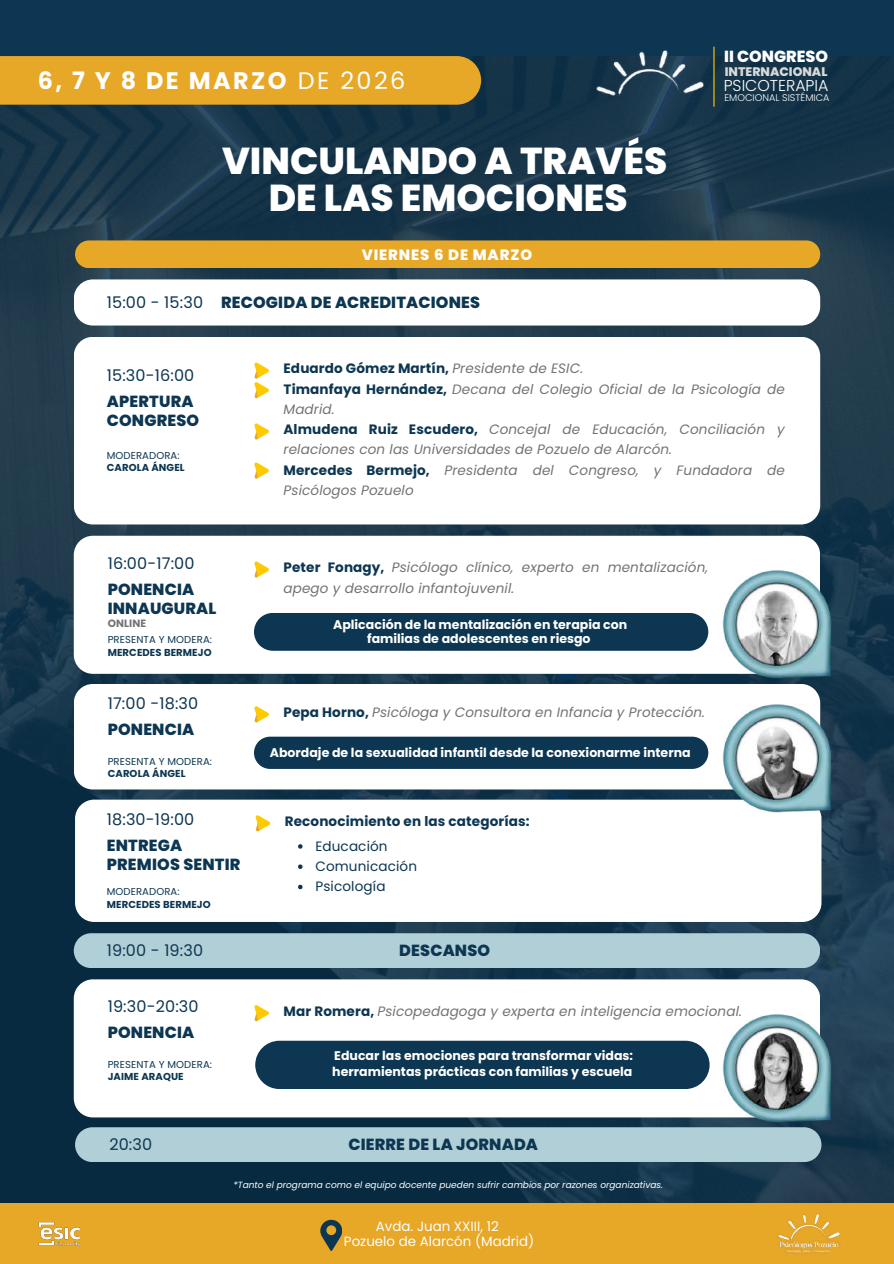
<style>
.page{position:relative;width:894px;height:1264px;background:#fff}
.page>*{position:absolute;margin:0;border:0;box-sizing:border-box;transform-origin:0 0}
.t1{font:800 37.35px/37.3px "Poppins";color:#fff;text-align:center}
.t2{font:700 24px "Poppins";letter-spacing:.1em;color:#fff}
.t3{font:800 16.05px/19.2px "Poppins";letter-spacing:.01em;color:#0c3651}
.t4{font:16.05px "Poppins";letter-spacing:.01em;color:#0c3651}
.t5{font:800 16.05px "Poppins";color:#fff}
.t6{font:300 15.75px "Poppins";color:#fff}
.t7{font:800 14.85px "Poppins";letter-spacing:.06em;color:#fff}
.t8{font:italic 13.5px/20.2px "Poppins";letter-spacing:.01em;color:#737373}
.t9{font:13.5px/20.2px "Poppins";letter-spacing:.01em;color:#0c3651}
.t10{font:700 13.5px "Poppins";letter-spacing:.01em;color:#0c3651}
.t11{font:13.35px/14.5px "Poppins";color:#fff;text-align:center}
.t12{font:700 12.6px/13.6px "Poppins";color:#fff;text-align:center}
.t13{font:800 12.45px "Poppins";color:#d9d9d9}
.t14{font:700 10.5px "Poppins";letter-spacing:.01em;color:#737373}
.t15{font:10.05px "Poppins";letter-spacing:.01em;color:#0c3651}
.t16{font:700 10.05px "Poppins";letter-spacing:.01em;color:#0c3651}
.t17{font:300 9.75px "Poppins";color:#fff}
.t18{font:italic 9px "Poppins";color:#fff}
.s1{font-weight:400}
.s2{font-weight:700;font-style:normal;color:#0c3651}
</style>
<div class="page">
<div style="left:0;top:0;width:893px;height:1263px;background:#0c3651"></div>
<img style="left:0;top:56px;width:893px;height:1146px">
<svg style="left:0;top:626px;width:678px;height:576px;fill:#072a40"></svg>
<div style="left:0;top:1202px;width:893px;height:61px;background:#e7a727"></div>
<div style="left:74px;top:279px;width:746px;height:46px;background:#fff;border-radius:19px"></div>
<div style="left:0;top:56px;width:481px;height:49px;background:#e7a727"></div>
<div style="left:74px;top:337px;width:746px;height:187px;background:#fff;border-radius:19px"></div>
<img style="left:752px;top:1202px;width:110px;height:51px">
<img style="left:38px;top:1222px;width:43px;height:25px">
<svg style="left:320px;top:1219px;width:21px;height:32px"></svg>
<svg style="left:254px;top:362px;width:15px;height:36px"></svg>
<svg style="left:254px;top:423px;width:15px;height:17px"></svg>
<svg style="left:254px;top:462px;width:15px;height:17px"></svg>
<div style="left:74px;top:535px;width:745px;height:139px;background:#fff;border-radius:19px"></div>
<svg style="left:254px;top:561px;width:15px;height:17px"></svg>
<img style="left:717px;top:564px;width:119px;height:119px">
<div style="left:254px;top:613px;width:454px;height:37px;background:#0c3651"></div>
<div style="left:75px;top:799px;width:746px;height:123px;background:#fff;border-radius:19px"></div>
<svg style="left:255px;top:815px;width:15px;height:16px"></svg>
<div style="left:74px;top:933px;width:746px;height:35px;background:#b1cfd6"></div>
<div style="left:75px;top:240px;width:745px;height:28px;background:#e7a727"></div>
<div style="left:74px;top:979px;width:745px;height:138px;background:#fff;border-radius:19px"></div>
<svg style="left:254px;top:1005px;width:15px;height:16px"></svg>
<img style="left:717px;top:1008px;width:119px;height:119px">
<div style="left:75px;top:1127px;width:746px;height:35px;background:#b1cfd6"></div>
<hr style="left:713px;top:47px;width:1px;height:60px;background:#ffca00">
<img style="left:567px;top:46px;width:161px;height:50px">
<div style="left:74px;top:684px;width:746px;height:105px;background:#fff;border-radius:19px"></div>
<svg style="left:254px;top:706px;width:15px;height:16px"></svg>
<img style="left:717px;top:699px;width:119px;height:119px">
<div style="left:254px;top:736px;width:454px;height:33px;background:#0c3651;border-radius:16px"></div>
<div style="left:255px;top:1040px;width:454px;height:49px;background:#0c3651;border-radius:24px"></div>
<svg style="left:298px;top:844px;width:4px;height:4px"></svg>
<svg style="left:298px;top:864px;width:4px;height:5px"></svg>
<svg style="left:298px;top:884px;width:4px;height:5px"></svg>
<h2 class="t2" style="left:38px;top:64px;width:369px">6, 7 Y 8 DE MARZO <span class="s1">DE 2026</span></h2>
<h1 class="t1" style="left:222px;top:142px;width:446px">VINCULANDO A TRAVÉS<br>DE LAS EMOCIONES</h1>
<p class="t7" style="left:361px;top:244px;width:172px">VIERNES 6 DE MARZO</p>
<p class="t3" style="left:107px;top:292px;width:374px"><span class="s1">15:00 - 15:30</span> RECOGIDA DE ACREDITACIONES</p>
<p class="t5" style="left:723px;top:45px;width:105px">II CONGRESO</p>
<p class="t13" style="left:724px;top:63px;width:104px">INTERNACIONAL</p>
<p class="t6" style="left:723px;top:74px;width:106px">PSICOTERAPIA</p>
<p class="t17" style="left:724px;top:90px;width:107px">EMOCIONAL SISTÉMICA</p>
<p class="t4" style="left:107px;top:364px;width:89px">15:30-16:00</p>
<p class="t3" style="left:107px;top:392px;width:94px">APERTURA<br>CONGRESO</p>
<p class="t15" style="left:107px;top:448px;width:74px">MODERADORA:</p>
<p class="t16" style="left:107px;top:461px;width:79px">CAROLA ÁNGEL</p>
<p class="t4" style="left:108px;top:552px;width:88px">16:00-17:00</p>
<p class="t3" style="left:108px;top:579px;width:110px">PONENCIA<br>INNAUGURAL</p>
<p class="t15" style="left:108px;top:632px;width:106px">PRESENTA Y MODERA:</p>
<p class="t16" style="left:108px;top:645px;width:105px">MERCEDES BERMEJO</p>
<p class="t14" style="left:108px;top:616px;width:40px">ONLINE</p>
<p class="t4" style="left:108px;top:692px;width:92px">17:00 -18:30</p>
<p class="t3" style="left:108px;top:720px;width:88px">PONENCIA</p>
<p class="t15" style="left:108px;top:754px;width:106px">PRESENTA Y MODERA:</p>
<p class="t16" style="left:108px;top:766px;width:79px">CAROLA ÁNGEL</p>
<p class="t4" style="left:107px;top:807px;width:89px">18:30-19:00</p>
<p class="t3" style="left:107px;top:835px;width:135px">ENTREGA<br>PREMIOS SENTIR</p>
<p class="t15" style="left:107px;top:884px;width:74px">MODERADORA:</p>
<p class="t16" style="left:107px;top:897px;width:105px">MERCEDES BERMEJO</p>
<p class="t8" style="left:283px;top:358px;width:503px"><span class="s2">Eduardo Gómez Martín,</span> Presidente de ESIC.<br><span class="s2">Timanfaya Hernández,</span> Decana del Colegio Oficial de la Psicología de Madrid.<br><span class="s2">Almudena Ruiz Escudero,</span> Concejal de Educación, Conciliación y relaciones con las Universidades de Pozuelo de Alarcón.<br><span class="s2">Mercedes Bermejo,</span> Presidenta del Congreso, y Fundadora de Psicólogos Pozuelo</p>
<p class="t8" style="left:283px;top:557px;width:426px"><span class="s2">Peter Fonagy,</span> Psicólogo clínico, experto en mentalización, apego y desarrollo infantojuvenil.</p>
<p class="t12" style="left:333px;top:617px;width:295px">Aplicación de la mentalización en terapia con familias de adolescentes en riesgo</p>
<p class="t8" style="left:283px;top:702px;width:423px"><span class="s2">Pepa Horno,</span> Psicóloga y Consultora en Infancia y Protección.</p>
<p class="t12" style="left:270px;top:745px;width:422px">Abordaje de la sexualidad infantil desde la conexionarme interna</p>
<p class="t10" style="left:285px;top:811px;width:246px">Reconocimiento en las categorías:</p>
<p class="t9" style="left:315px;top:836px;width:103px">Educación<br>Comunicación<br>Psicología</p>
<p class="t4" style="left:107px;top:938px;width:98px">19:00 - 19:30</p>
<p class="t3" style="left:399px;top:940px;width:92px">DESCANSO</p>
<p class="t4" style="left:108px;top:995px;width:92px">19:30-20:30</p>
<p class="t3" style="left:108px;top:1023px;width:88px">PONENCIA</p>
<p class="t15" style="left:108px;top:1056px;width:106px">PRESENTA Y MODERA:</p>
<p class="t16" style="left:108px;top:1069px;width:77px">JAIME ARAQUE</p>
<p class="t8" style="left:283px;top:1001px;width:460px"><span class="s2">Mar Romera,</span> Psicopedagoga y experta en inteligencia emocional.</p>
<p class="t12" style="left:332px;top:1046px;width:302px;line-height:16.6px;text-align:left">Educar las emociones para transformar vidas: herramientas prácticas con familias y escuela</p>
<p class="t4" style="left:109px;top:1133px;width:44px">20:30</p>
<p class="t3" style="left:348px;top:1135px;width:191px">CIERRE DE LA JORNADA</p>
<p class="t18" style="left:233px;top:1178px;width:431px">*Tanto el programa como el equipo docente pueden sufrir cambios por razones organizativas.</p>
<p class="t11" style="left:344px;top:1219px;width:192px">Avda. Juan XXIII, 12<br>Pozuelo de Alarcón (Madrid)</p>
</div>
